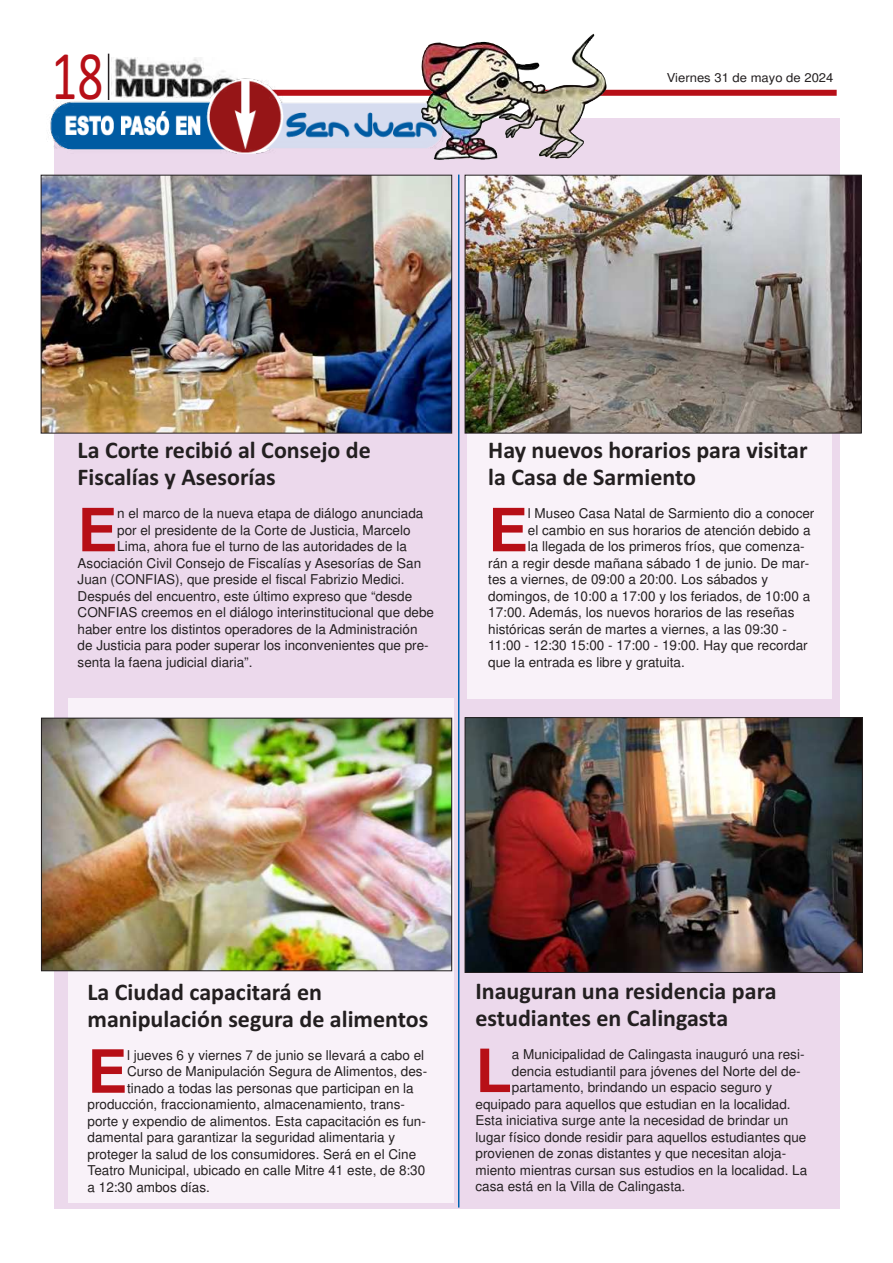
<style>
.page{position:relative;width:893px;height:1263px;background:#fff}
.page>*{position:absolute;margin:0;border:0;box-sizing:border-box;transform-origin:0 0}
.t1{font:700 59.55px "Arial";color:#b70f17}
.t2{font:34.2px "Calibri";color:#b70f17;scale:.73 1}
.t3{font:13.5px "Arial";color:#231f20}
.t4{font:12.3px "Arial";color:#231f20;scale:1.06 1}
.t5{font:700 11.7px "Calibri";color:#231f20}
</style>
<div class="page">
<div style="left:0;top:90px;width:837px;height:6px;background:#b70f17"></div>
<div style="left:0;top:47px;width:54px;height:54px;background:#fff"></div>
<div style="left:54px;top:118px;width:785px;height:1090px;background:#ecd9ec"></div>
<div style="left:467px;top:175px;width:364px;height:523px;background:#f9f2f9"></div>
<div style="left:69px;top:698px;width:385px;height:505px;background:#f9f2f9"></div>
<img style="left:43px;top:177px;width:407px;height:254px">
<div style="left:41px;top:175px;width:411px;height:258px;border:1px solid #231f20"></div>
<img style="left:467px;top:177px;width:392px;height:254px">
<div style="left:465px;top:175px;width:396px;height:258px;border:1px solid #231f20"></div>
<img style="left:43px;top:720px;width:407px;height:249px">
<div style="left:41px;top:718px;width:411px;height:253px;border:1px solid #231f20"></div>
<img style="left:467px;top:719px;width:394px;height:252px">
<div style="left:465px;top:717px;width:398px;height:256px;border:1px solid #231f20"></div>
<hr style="left:458px;top:175px;width:1px;height:1032px;background:#0164b1">
<img style="left:115px;top:58px;width:116px;height:19px">
<hr style="left:108px;top:54px;width:1px;height:46px;background:#231f20">
<img style="left:50px;top:77px;width:371px;height:77px">
<img style="left:421px;top:41px;width:150px;height:119px">
<h2 class="t2" style="left:52px;top:67px;width:73px">18</h2>
<p class="t4" style="left:667px;top:73px;width:159px">Viernes 31 de mayo de 2024</p>
<p class="t5" style="left:78px;top:447px;width:295px">La Corte recibió al Consejo de</p>
<p class="t5" style="left:78px;top:474px;width:200px">Fiscalías y Asesorías</p>
<h1 class="t1" style="left:78px;top:496px;width:41px">E</h1>
<p class="t3" style="left:117px;top:508px;width:308px">n el marco de la nueva etapa de diálogo anunciada</p>
<p class="t3" style="left:117px;top:525px;width:295px">por el presidente de la Corte de Justicia, Marcelo</p>
<p class="t3" style="left:117px;top:541px;width:291px">Lima, ahora fue el turno de las autoridades de la</p>
<p class="t3" style="left:78px;top:558px;width:345px">Asociación Civil Consejo de Fiscalías y Asesorías de San</p>
<p class="t3" style="left:78px;top:574px;width:329px">Juan (CONFIAS), que preside el fiscal Fabrizio Medici.</p>
<p class="t3" style="left:78px;top:591px;width:336px">Después del encuentro, este último expreso que “desde</p>
<p class="t3" style="left:78px;top:607px;width:358px">CONFIAS creemos en el diálogo interinstitucional que debe</p>
<p class="t3" style="left:78px;top:624px;width:341px">haber entre los distintos operadores de la Administración</p>
<p class="t3" style="left:78px;top:640px;width:353px">de Justicia para poder superar los inconvenientes que pre-</p>
<p class="t3" style="left:78px;top:657px;width:176px">senta la faena judicial diaria”.</p>
<p class="t5" style="left:488px;top:447px;width:321px">Hay nuevos horarios para visitar</p>
<p class="t5" style="left:488px;top:474px;width:209px">la Casa de Sarmiento</p>
<h1 class="t1" style="left:488px;top:496px;width:41px">E</h1>
<p class="t3" style="left:528px;top:508px;width:288px">l Museo Casa Natal de Sarmiento dio a conocer</p>
<p class="t3" style="left:528px;top:525px;width:284px">el cambio en sus horarios de atención debido a</p>
<p class="t3" style="left:528px;top:541px;width:278px">la llegada de los primeros fríos, que comenza-</p>
<p class="t3" style="left:488px;top:558px;width:323px">rán a regir desde mañana sábado 1 de junio. De mar-</p>
<p class="t3" style="left:488px;top:574px;width:281px">tes a viernes, de 09:00 a 20:00. Los sábados y</p>
<p class="t3" style="left:488px;top:591px;width:323px">domingos, de 10:00 a 17:00 y los feriados, de 10:00 a</p>
<p class="t3" style="left:488px;top:607px;width:308px">17:00. Además, los nuevos horarios de las reseñas</p>
<p class="t3" style="left:488px;top:624px;width:300px">históricas serán de martes a viernes, a las 09:30 -</p>
<p class="t3" style="left:488px;top:640px;width:321px">11:00 - 12:30 15:00 - 17:00 - 19:00. Hay que recordar</p>
<p class="t3" style="left:488px;top:657px;width:198px">que la entrada es libre y gratuita.</p>
<p class="t5" style="left:87px;top:989px;width:236px">La Ciudad capacitará en</p>
<p class="t5" style="left:87px;top:1016px;width:342px">manipulación segura de alimentos</p>
<h1 class="t1" style="left:87px;top:1037px;width:41px">E</h1>
<p class="t3" style="left:127px;top:1050px;width:299px">l jueves 6 y viernes 7 de junio se llevará a cabo el</p>
<p class="t3" style="left:127px;top:1066px;width:302px">Curso de Manipulación Segura de Alimentos, des-</p>
<p class="t3" style="left:127px;top:1083px;width:288px">tinado a todas las personas que participan en la</p>
<p class="t3" style="left:88px;top:1099px;width:319px">producción, fraccionamiento, almacenamiento, trans-</p>
<p class="t3" style="left:88px;top:1116px;width:340px">porte y expendio de alimentos. Esta capacitación es fun-</p>
<p class="t3" style="left:88px;top:1132px;width:309px">damental para garantizar la seguridad alimentaria y</p>
<p class="t3" style="left:88px;top:1149px;width:330px">proteger la salud de los consumidores. Será en el Cine</p>
<p class="t3" style="left:88px;top:1165px;width:339px">Teatro Municipal, ubicado en calle Mitre 41 este, de 8:30</p>
<p class="t3" style="left:88px;top:1182px;width:124px">a 12:30 ambos días.</p>
<p class="t5" style="left:475px;top:988px;width:303px">Inauguran una residencia para</p>
<p class="t5" style="left:475px;top:1015px;width:254px">estudiantes en Calingasta</p>
<h1 class="t1" style="left:475px;top:1037px;width:38px">L</h1>
<p class="t3" style="left:512px;top:1049px;width:294px">a Municipalidad de Calingasta inauguró una resi-</p>
<p class="t3" style="left:512px;top:1065px;width:290px">dencia estudiantil para jóvenes del Norte del de-</p>
<p class="t3" style="left:512px;top:1082px;width:262px">partamento, brindando un espacio seguro y</p>
<p class="t3" style="left:475px;top:1098px;width:317px">equipado para aquellos que estudian en la localidad.</p>
<p class="t3" style="left:475px;top:1115px;width:314px">Esta iniciativa surge ante la necesidad de brindar un</p>
<p class="t3" style="left:475px;top:1131px;width:332px">lugar físico donde residir para aquellos estudiantes que</p>
<p class="t3" style="left:475px;top:1148px;width:312px">provienen de zonas distantes y que necesitan aloja-</p>
<p class="t3" style="left:475px;top:1164px;width:333px">miento mientras cursan sus estudios en la localidad. La</p>
<p class="t3" style="left:475px;top:1181px;width:211px">casa está en la Villa de Calingasta.</p>
</div>
